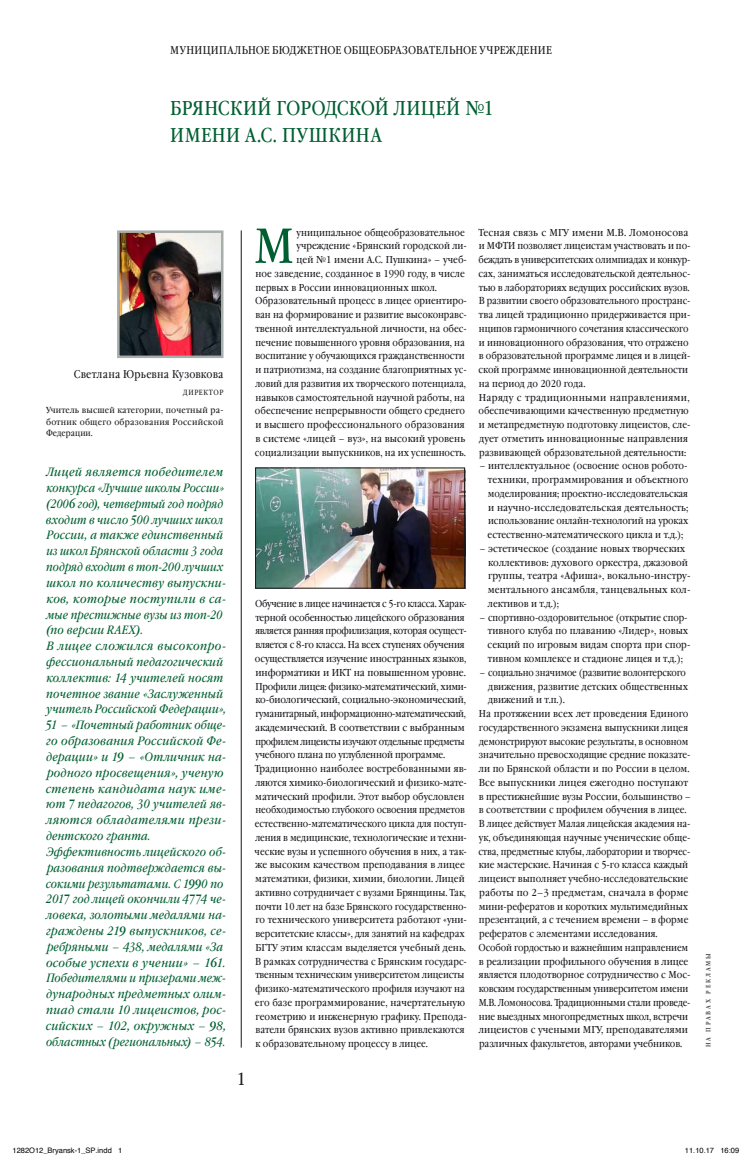
<style>
.page{position:relative;width:745px;height:1157px;background:#fff}
.page>*{position:absolute;margin:0;border:0;box-sizing:border-box;transform-origin:0 0}
.t1{font:49.25px "Garamond Book Narrow C";color:#005f31}
.t2{font:20px/27.5px "Garamond Book Narrow C";letter-spacing:.125em;color:#005f31}
.t3{font:17.5px "Garamond Book Narrow C";color:#1a171c}
.t4{font:italic 12px/15.9px "Garamond Book Narrow C";letter-spacing:.015em;color:#005f31;scale:1.07 1}
.t5{font:11.25px "Garamond Book Narrow C";letter-spacing:.145em;color:#1a171c}
.t6{font:11.25px "Garamond Book Narrow C";letter-spacing:.015em;color:#1a171c}
.t7{font:10px/13.8px "Garamond Book Narrow C";color:#1a171c}
.t8{font:10px/13.8px "Garamond Book Narrow C";color:#1a171c;scale:1.07 1}
.t9{font:10px/13.8px "Garamond Book Narrow C";color:#1a171c;text-align:justify;scale:1.04 1}
.t10{font:10px "Garamond Book Narrow C";color:#1a171c;scale:1.05 1}
.t11{font:10px "Garamond Book Narrow C";letter-spacing:-.02em;color:#1a171c}
.t12{font:8.75px/11.2px "Garamond Book Narrow C";letter-spacing:.025em;color:#1a171c;text-align:justify;scale:1.07 1}
.t13{font:7.5px "Helvetica";color:#000}
.t14{font:7.5px "Garamond Book Narrow C";letter-spacing:.16em;color:#1a171c}
.t15{font:6.25px "Garamond Book Narrow C";color:#1a171c}
</style>
<div class="page">
<img style="left:120px;top:233px;width:100px;height:122px">
<div style="left:117px;top:230px;width:106px;height:128px;border:2px solid #a8aeaa"></div>
<img style="left:257px;top:468px;width:208px;height:120px">
<div style="left:255px;top:468px;width:209px;height:120px;border:1px solid #1a171c"></div>
<hr style="left:241px;top:230px;width:1px;height:817px;background:#1a171c">
<p class="t5" style="left:170px;top:44px;width:383px">Муниципальное бюджетное общеобразовательное учреждение</p>
<h2 class="t2" style="left:170px;top:95px;width:325px">Брянский городской лицей №1 имени А.С. Пушкина</h2>
<p class="t6" style="left:74px;top:368px;width:151px">Светлана Юрьевна Кузовкова</p>
<p class="t14" style="left:183px;top:388px;width:42px">директор</p>
<p class="t12" style="left:46px;top:405px;width:167px">Учитель высшей категории, почетный ра&shy;ботник общего образования Российской Федерации.</p>
<p class="t4" style="left:46px;top:464px;width:170px">Лицей является победителем конкурса «Лучшие школы России» (2006 год), четвертый год подряд входит в число 500 лучших школ<br>России, а также единственный из школ Брянской области 3 года подряд входит в топ-200 лучших школ по количеству выпускни&shy;ков, которые поступили в са&shy;мые престижные вузы из топ-20 (по версии RAEX).<br>В лицее сложился высокопро&shy;фессиональный педагогический коллектив: 14 учителей носят почетное звание «Заслуженный учитель Российской Федерации»,<br>51 – «Почетный работник обще&shy;го образования Российской Фе&shy;дерации» и 19 – «Отличник на&shy;родного просвещения», ученую степень кандидата наук име&shy;ют 7 педагогов, 30 учителей яв&shy;ляются обладателями прези&shy;дентского гранта.<br>Эффективность лицейского об&shy;разования подтверждается вы&shy;сокими результатами. С 1990 по<br>2017 год лицей окончили 4774 че&shy;ловека, золотыми медалями на&shy;граждены 219 выпускников, се&shy;ребряными – 438, медалями «За особые успехи в учении» – 161.<br>Победителями и призерами меж&shy;дународных предметных олим&shy;пиад стали 10 лицеистов, рос&shy;сийских – 102, окружных – 98, областных (региональных) – 854.</p>
<h1 class="t1" style="left:254px;top:218px;width:38px">М</h1>
<p class="t7" style="left:296px;top:225px;width:170px">униципальное общеобразовательное</p>
<p class="t7" style="left:296px;top:239px;width:172px">учреждение «Брянский городской ли-</p>
<p class="t9" style="left:296px;top:253px;width:165px">цей №1 имени А.С. Пушкина» – учеб-</p>
<p class="t9" style="left:255px;top:267px;width:203px">ное заведение, созданное в 1990 году, в числе</p>
<p class="t7" style="left:255px;top:280px;width:183px">первых в России инновационных школ.</p>
<p class="t7" style="left:255px;top:294px;width:213px">Образовательный процесс в лицее ориентиро-</p>
<p class="t7" style="left:255px;top:308px;width:213px">ван на формирование и развитие высоконравс-</p>
<p class="t7" style="left:255px;top:322px;width:213px">твенной интеллектуальной личности, на обес-</p>
<p class="t7" style="left:255px;top:335px;width:211px">печение повышенного уровня образования, на</p>
<p class="t7" style="left:255px;top:349px;width:210px">воспитание у обучающихся гражданственности</p>
<p class="t7" style="left:255px;top:363px;width:213px">и патриотизма, на создание благоприятных ус-</p>
<p class="t7" style="left:255px;top:377px;width:212px">ловий для развития их творческого потенциала,</p>
<p class="t7" style="left:255px;top:390px;width:211px">навыков самостоятельной научной работы, на</p>
<p class="t7" style="left:255px;top:404px;width:211px">обеспечение непрерывности общего среднего</p>
<p class="t10" style="left:255px;top:419px;width:201px">и высшего профессионального образования</p>
<p class="t10" style="left:255px;top:433px;width:201px">в системе «лицей – вуз», на высокий уровень</p>
<p class="t7" style="left:255px;top:445px;width:212px">социализации выпускников, на их успешность.</p>
<h3 class="t3" style="left:236px;top:1069px;width:10px">1</h3>
<p class="t7" style="left:254px;top:597px;width:214px">Обучение в лицее начинается с 5-го класса. Харак&shy;терной особенностью лицейского образования является ранняя профилизация, которая осущест&shy;вляется с 8-го класса. На всех ступенях обучения осуществляется изучение иностранных языков, информатики и ИКТ на повышенном уровне.<br>Профили лицея: физико-математический, хими&shy;ко-биологический, социально-экономический, гуманитарный, информационно-математический, академический. В соответствии с выбранным профилем лицеисты изучают отдельные предметы учебного плана по углубленной программе.<br>Традиционно наиболее востребованными яв&shy;ляются химико-биологический и физико-мате&shy;матический профили. Этот выбор обусловлен необходимостью глубокого освоения предметов естественно-математического цикла для поступ&shy;ления в медицинские, технологические и техни&shy;ческие вузы и успешного обучения в них, а так&shy;же высоким качеством преподавания в лицее математики, физики, химии, биологии. Лицей активно сотрудничает с вузами Брянщины. Так, почти 10 лет на базе Брянского государственно&shy;го технического университета работают «уни&shy;верситетские классы», для занятий на кафедрах БГТУ этим классам выделяется учебный день.<br>В рамках сотрудничества с Брянским государс&shy;твенным техническим университетом лицеисты физико-математического профиля изучают на его базе программирование, начертательную геометрию и инженерную графику. Препода&shy;ватели брянских вузов активно привлекаются к образовательному процессу в лицее.</p>
<p class="t8" style="left:478px;top:225px;width:199px">Тесная связь с МГУ имени М.В. Ломоносова и МФТИ позволяет лицеистам участвовать и по&shy;беждать в университетских олимпиадах и конкур&shy;сах, заниматься исследовательской деятельнос&shy;тью в лабораториях ведущих российских вузов.<br>В развитии своего образовательного пространс&shy;тва лицей традиционно придерживается при&shy;нципов гармоничного сочетания классического и инновационного образования, что отражено в образовательной программе лицея и в лицей&shy;ской программе инновационной деятельности на период до 2020 года.<br>Наряду с традиционными направлениями, обеспечивающими качественную предметную и метапредметную подготовку лицеистов, сле&shy;дует отметить инновационные направления развивающей образовательной деятельности:</p>
<p class="t9" style="left:487px;top:459px;width:195px;text-indent:-8px">– интеллектуальное (освоение основ робото&shy;техники, программирования и объектного моделирования; проектно-исследовательская и научно-исследовательская деятельность; использование онлайн-технологий на уроках естественно-математического цикла и т.д.);</p>
<p class="t9" style="left:487px;top:542px;width:196px;text-align:left;text-indent:-8px">– эстетическое (создание новых творческих коллективов: духового оркестра, джазовой группы, театра «Афиша», вокально-инстру&shy;ментального ансамбля, танцевальных кол&shy;лективов и т.д.);</p>
<p class="t7" style="left:487px;top:610px;width:204px;text-indent:-8px">– спортивно-оздоровительное (открытие спор&shy;тивного клуба по плаванию «Лидер», новых секций по игровым видам спорта при спор&shy;тивном комплексе и стадионе лицея и т.д.);</p>
<p class="t7" style="left:479px;top:665px;width:208px">– социально значимое (развитие волонтерского</p>
<p class="t9" style="left:488px;top:679px;width:193px">движения, развитие детских общественных</p>
<p class="t7" style="left:488px;top:693px;width:78px">движений и т.п.).</p>
<p class="t9" style="left:478px;top:707px;width:203px">На протяжении всех лет проведения Единого</p>
<p class="t7" style="left:478px;top:720px;width:210px">государственного экзамена выпускники лицея</p>
<p class="t7" style="left:479px;top:734px;width:210px">демонстрируют высокие результаты, в основном</p>
<p class="t7" style="left:478px;top:748px;width:213px">значительно превосходящие средние показате-</p>
<p class="t9" style="left:478px;top:762px;width:204px">ли по Брянской области и по России в целом.</p>
<p class="t8" style="left:478px;top:775px;width:197px">Все выпускники лицея ежегодно поступают</p>
<p class="t7" style="left:478px;top:789px;width:213px">в престижнейшие вузы России, большинство –</p>
<p class="t7" style="left:478px;top:803px;width:209px">в соответствии с профилем обучения в лицее.</p>
<p class="t7" style="left:478px;top:817px;width:213px">В лицее действует Малая лицейская академия на-</p>
<p class="t7" style="left:478px;top:830px;width:213px">ук, объединяющая научные ученические обще-</p>
<p class="t7" style="left:478px;top:844px;width:213px">ства, предметные клубы, лаборатории и творчес-</p>
<p class="t7" style="left:478px;top:858px;width:210px">кие мастерские. Начиная с 5-го класса каждый</p>
<p class="t7" style="left:478px;top:872px;width:211px">лицеист выполняет учебно-исследовательские</p>
<p class="t8" style="left:479px;top:885px;width:197px">работы по 2–3 предметам, сначала в форме</p>
<p class="t7" style="left:478px;top:899px;width:211px">мини-рефератов и коротких мультимедийных</p>
<p class="t7" style="left:478px;top:913px;width:211px">презентаций, а с течением времени – в форме</p>
<p class="t7" style="left:479px;top:927px;width:180px">рефератов с элементами исследования.</p>
<p class="t7" style="left:478px;top:940px;width:211px">Особой гордостью и важнейшим направлением</p>
<p class="t10" style="left:478px;top:955px;width:201px">в реализации профильного обучения в лицее</p>
<p class="t10" style="left:478px;top:969px;width:203px">является плодотворное сотрудничество с Мос-</p>
<p class="t11" style="left:478px;top:983px;width:211px">ковским государственным университетом имени</p>
<p class="t11" style="left:478px;top:996px;width:213px">М.В. Ломоносова. Традиционными стали проведе-</p>
<p class="t7" style="left:478px;top:1009px;width:211px">ние выездных многопредметных школ, встречи</p>
<p class="t8" style="left:478px;top:1023px;width:197px">лицеистов с учеными МГУ, преподавателями</p>
<p class="t7" style="left:479px;top:1037px;width:204px">различных факультетов, авторами учебников.</p>
<p class="t15" style="left:704px;top:1047px;width:95px;rotate:-90deg">на правах рекламы</p>
<p class="t13" style="left:12px;top:1144px;width:111px">1282O12_Bryansk-1_SP.indd 1</p>
<p class="t13" style="left:684px;top:1144px;width:56px">11.10.17 16:09</p>
</div>
